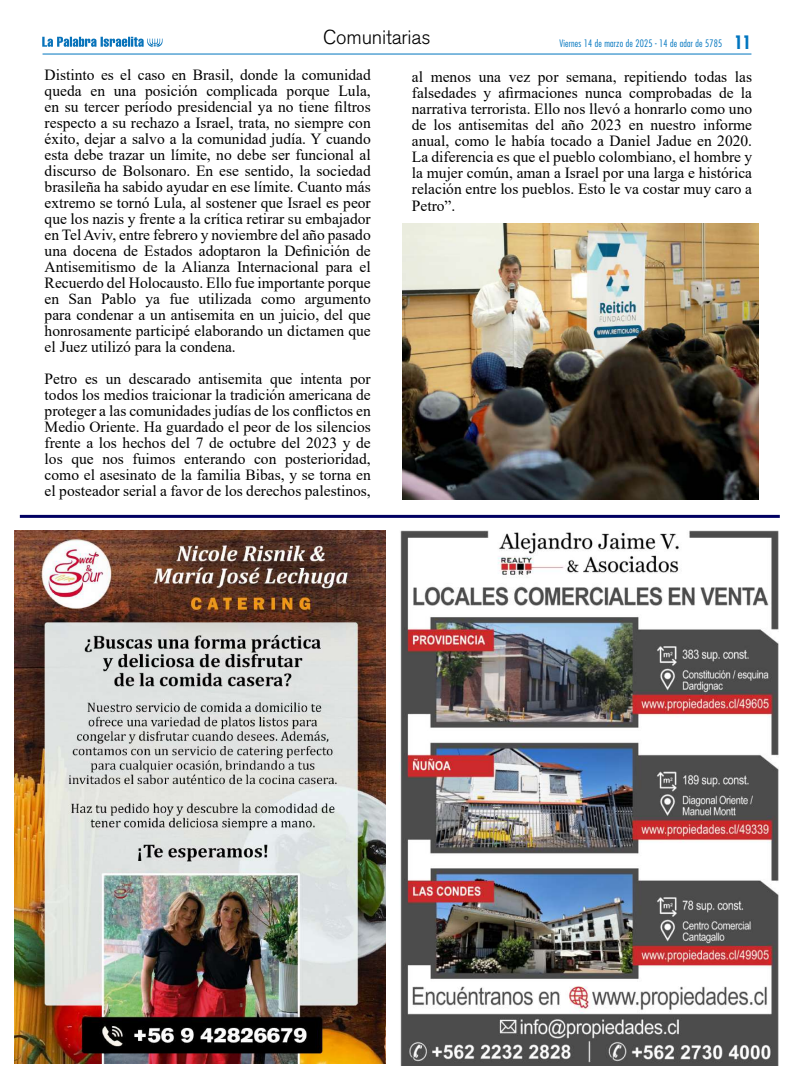
<style>
.page{position:relative;width:794px;height:1078px;background:#fff}
.page>*{position:absolute;margin:0;border:0;box-sizing:border-box;transform-origin:0 0}
.t1{font:300 20px "Akzidenz Grotesk BQ";letter-spacing:-.01em;color:#000}
.t2{font:15.5px/16px "Times New Roman";color:#000;text-align:justify}
.t3{font:300 condensed 10px "Futura Std";letter-spacing:.02em;color:#0075bf}
.s1{font-weight:700;font-size:18px}
</style>
<div class="page">
<img style="left:15px;top:530px;width:371px;height:532px">
<hr style="left:20px;top:514px;width:760px;height:3px;background:#000062">
<img style="left:403px;top:223px;width:355px;height:276px">
<img style="left:400px;top:530px;width:378px;height:535px">
<hr style="left:43px;top:53px;width:708px;height:1px;background:#0075bf">
<svg style="left:42px;top:37px;width:120px;height:10px"></svg>
<p class="t1" style="left:323px;top:26px;width:109px">Comunitarias</p>
<p class="t3" style="left:559px;top:37px;width:193px">Viernes 14 de marzo de 2025 - 14 de adar de 5785 <span class="s1">11</span></p>
<p class="t2" style="left:45px;top:66px;width:328px">Distinto es el caso en Brasil, donde la comunidad queda en una posición complicada porque Lula, en su tercer período presidencial ya no tiene filtros respecto a su rechazo a Israel, trata, no siempre con éxito, dejar a salvo a la comunidad judía. Y cuando esta debe trazar un límite, no debe ser funcional al discurso de Bolsonaro. En ese sentido, la sociedad brasileña ha sabido ayudar en ese límite. Cuanto más extremo se tornó Lula, al sostener que Israel es peor que los nazis y frente a la crítica retirar su embajador en Tel Aviv, entre febrero y noviembre del año pasado una docena de Estados adoptaron la Definición de Antisemitismo de la Alianza Internacional para el Recuerdo del Holocausto. Ello fue importante porque en San Pablo ya fue utilizada como argumento para condenar a un antisemita en un juicio, del que honrosamente participé elaborando un dictamen que el Juez utilizó para la condena.</p>
<p class="t2" style="left:45px;top:370px;width:328px">Petro es un descarado antisemita que intenta por todos los medios traicionar la tradición americana de proteger a las comunidades judías de los conflictos en Medio Oriente. Ha guardado el peor de los silencios frente a los hechos del 7 de octubre del 2023 y de los que nos fuimos enterando con posterioridad, como el asesinato de la familia Bibas, y se torna en el posteador serial a favor de los derechos palestinos,</p>
<p class="t2" style="left:412px;top:68px;width:342px">al menos una vez por semana, repitiendo todas las falsedades y afirmaciones nunca comprobadas de la narrativa terrorista. Ello nos llevó a honrarlo como uno de los antisemitas del año 2023 en nuestro informe anual, como le había tocado a Daniel Jadue en 2020.<br>La diferencia es que el pueblo colombiano, el hombre y la mujer común, aman a Israel por una larga e histórica relación entre los pueblos. Esto le va costar muy caro a Petro”.</p>
</div>
